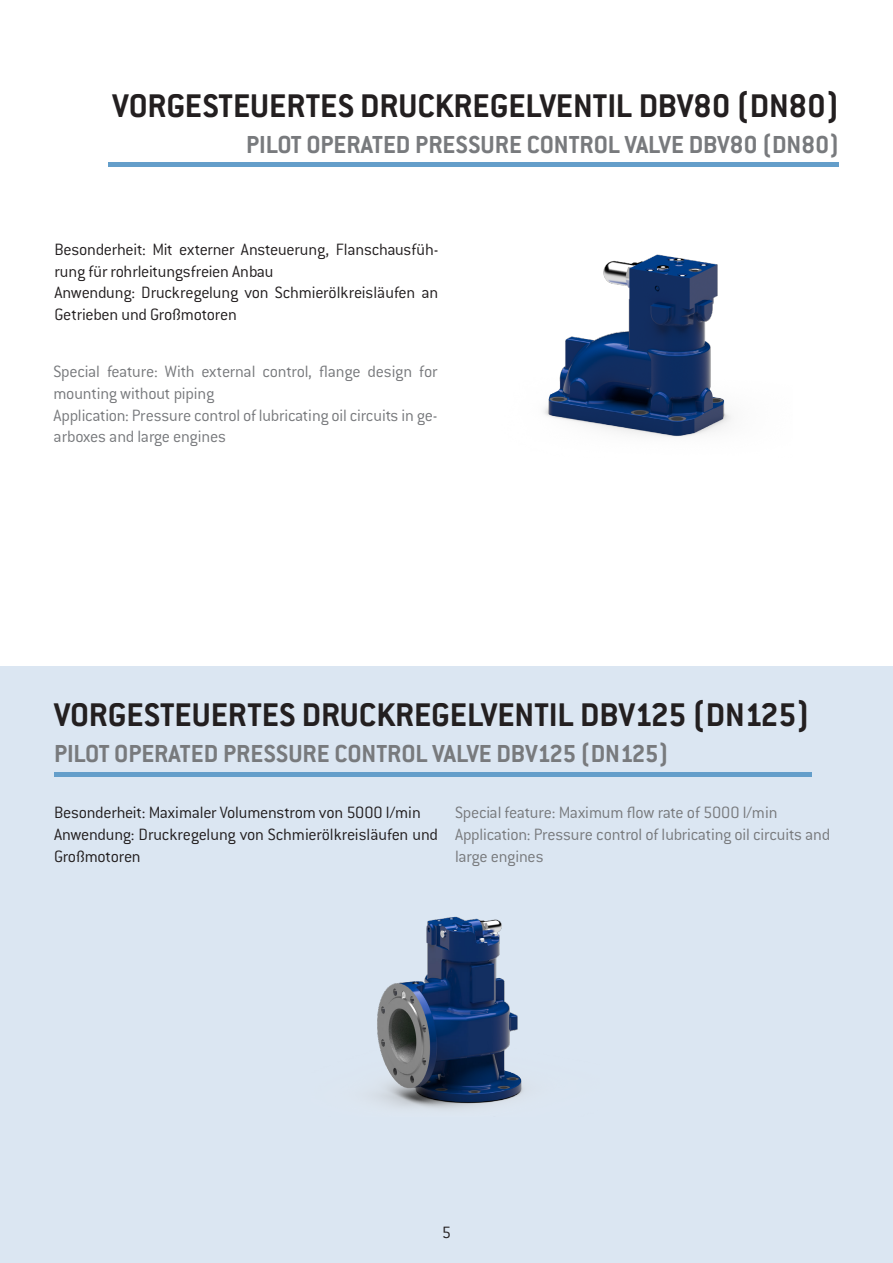
<style>
.page{position:relative;width:893px;height:1263px;background:#fff}
.page>*{position:absolute;margin:0;border:0;box-sizing:border-box;transform-origin:0 0}
.Überschrift_1{font:700 36px "Conduit ITC";color:#231f20}
.Überschrift_2{font:700 27px "Conduit ITC";color:#787a7d}
.t1{font:300 18px/21.6px "Conduit ITC";letter-spacing:-.015em;color:#231f20}
.Absatzformat_1{font:300 18px/21.6px "Conduit ITC";letter-spacing:-.015em;color:#787a7d}
</style>
<div class="page">
<div style="left:0;top:666px;width:893px;height:597px;background:#dbe6f2"></div>
<hr style="left:108px;top:163px;width:731px;height:4px;background:#649eca">
<img style="left:544px;top:254px;width:187px;height:183px">
<hr style="left:54px;top:772px;width:758px;height:4px;background:#649eca">
<img style="left:375px;top:916px;width:149px;height:193px">
<p class="Überschrift_1" style="left:112px;top:85px;width:728px">VORGESTEUERTES DRUCKREGELVENTIL DBV80 (DN80)</p>
<p class="Überschrift_2" style="left:246px;top:128px;width:594px">PILOT OPERATED PRESSURE CONTROL VALVE DBV80 (DN80)</p>
<p class="t1" style="left:54px;top:239px;width:385px">Besonderheit: Mit externer Ansteuerung, Flanschausfüh&shy;rung für rohrleitungsfreien Anbau</p>
<p class="t1" style="left:54px;top:282px;width:385px">Anwendung: Druckregelung von Schmierölkreisläufen an<br>Getrieben und Großmotoren</p>
<p class="Absatzformat_1" style="left:54px;top:361px;width:385px">Special feature: With external control, flange design for mounting without piping</p>
<p class="Absatzformat_1" style="left:54px;top:404px;width:385px">Application: Pressure control of lubricating oil circuits in ge&shy;arboxes and large engines</p>
<p class="Überschrift_1" style="left:54px;top:694px;width:757px">VORGESTEUERTES DRUCKREGELVENTIL DBV125 (DN125)</p>
<p class="Überschrift_2" style="left:54px;top:737px;width:616px">PILOT OPERATED PRESSURE CONTROL VALVE DBV125 (DN125)</p>
<p class="t1" style="left:54px;top:802px;width:368px">Besonderheit: Maximaler Volumenstrom von 5000 l/min</p>
<p class="t1" style="left:54px;top:824px;width:385px">Anwendung: Druckregelung von Schmierölkreisläufen und<br>Großmotoren</p>
<p class="Absatzformat_1" style="left:455px;top:802px;width:324px">Special feature: Maximum flow rate of 5000 l/min</p>
<p class="Absatzformat_1" style="left:455px;top:824px;width:377px">Application: Pressure control of lubricating oil circuits and large engines</p>
<p class="t1" style="left:442px;top:1222px;width:11px">5</p>
</div>
